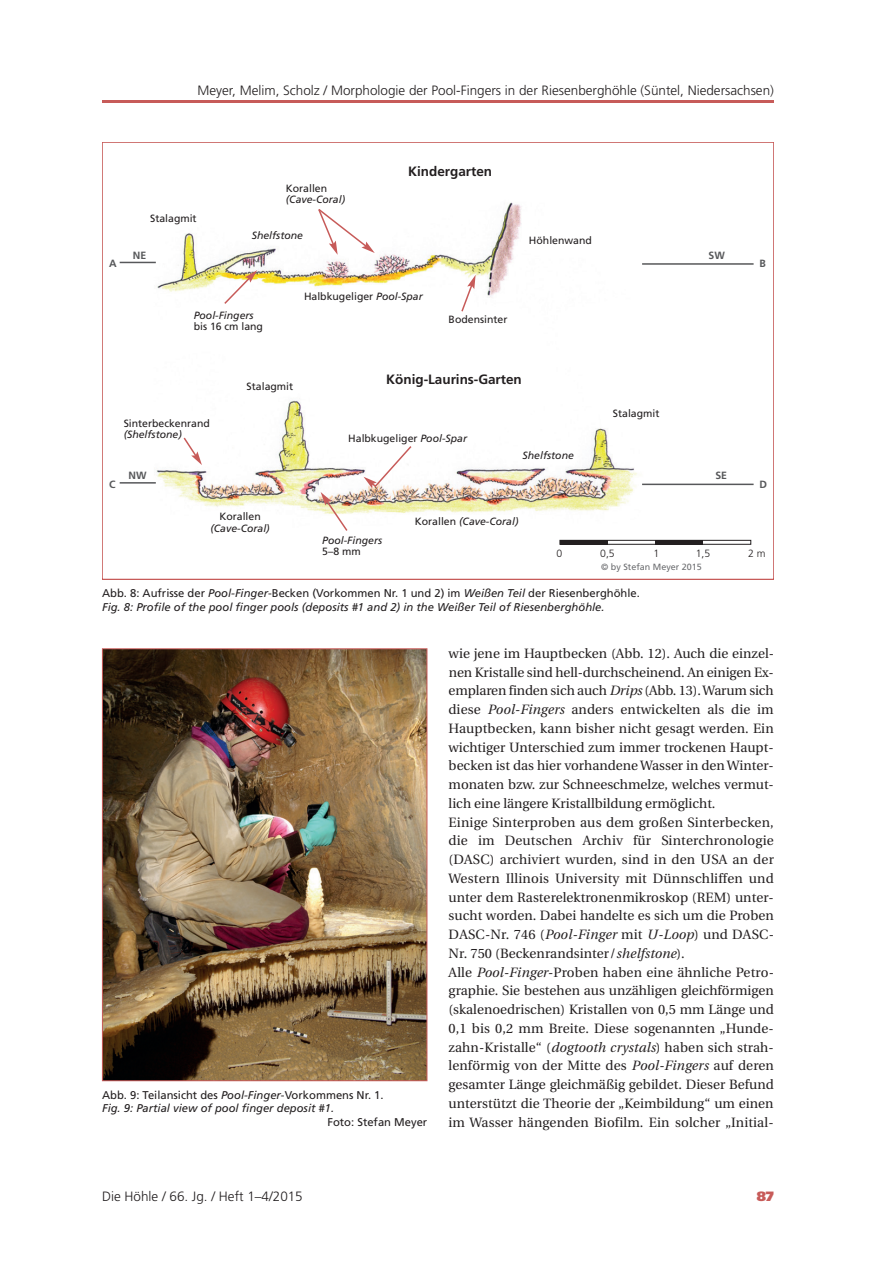
<style>
.page{position:relative;width:893px;height:1263px;background:#fff}
.page>*{position:absolute;margin:0;border:0;box-sizing:border-box;transform-origin:0 0}
.t1{font:13.5px/18.8px "Utopia";letter-spacing:.005em;color:#231f20}
.t2{font:300 13.5px "Frutiger";color:#231f20}
.t3{font:700 13.5px "Frutiger";color:#231f20}
.t4{font:900 13.5px "Frutiger";color:#c75b59}
.t5{font:italic 11.25px/13.5px "Frutiger";color:#231f20}
.t6{font:11.25px "Frutiger";color:#231f20}
.t7{font:10.5px "Frutiger";color:#231f20}
.t8{font:italic 10.5px "Frutiger";color:#231f20}
.t9{font:700 10.5px "Frutiger";color:#57585a}
.t10{font:300 10.5px "Frutiger";color:#231f20}
.t11{font:9px "Frutiger";color:#6c6d70}
.s1{font-style:italic}
.s2{font-style:normal}
</style>
<div class="page">
<hr style="left:102px;top:100px;width:672px;height:3px;background:#c75b59">
<img style="left:119px;top:202px;width:635px;height:343px">
<div style="left:102px;top:142px;width:672px;height:437px;border:2px solid #c75b59"></div>
<hr style="left:560px;top:540px;width:191px;height:4px;background:#fff">
<div style="left:560px;top:540px;width:191px;height:5px;border:1px solid #231f20"></div>
<div style="left:560px;top:540px;width:47px;height:5px;background:#231f20"></div>
<div style="left:655px;top:540px;width:48px;height:5px;background:#231f20"></div>
<svg style="left:317px;top:207px;width:58px;height:48px"></svg>
<svg style="left:223px;top:270px;width:34px;height:35px"></svg>
<svg style="left:321px;top:492px;width:28px;height:40px"></svg>
<svg style="left:182px;top:436px;width:20px;height:29px"></svg>
<svg style="left:364px;top:444px;width:49px;height:44px"></svg>
<svg style="left:460px;top:275px;width:16px;height:38px"></svg>
<hr style="left:642px;top:263px;width:112px;height:2px;background:#57585a">
<hr style="left:642px;top:484px;width:112px;height:1px;background:#57585a">
<hr style="left:120px;top:262px;width:36px;height:1px;background:#57585a">
<hr style="left:120px;top:482px;width:36px;height:2px;background:#57585a">
<img style="left:104px;top:650px;width:321px;height:429px">
<div style="left:102px;top:648px;width:325px;height:433px;border:1px solid #c75b59"></div>
<p class="t2" style="left:197px;top:85px;width:578px">Meyer, Melim, Scholz / Morphologie der Pool-Fingers in der Riesenberghöhle (Süntel, Niedersachsen)</p>
<p class="t9" style="left:109px;top:259px;width:9px">A</p>
<p class="t7" style="left:150px;top:214px;width:48px">Stalagmit</p>
<p class="t9" style="left:133px;top:251px;width:15px">NE</p>
<p class="t7" style="left:286px;top:184px;width:43px">Korallen</p>
<p class="t8" style="left:286px;top:196px;width:61px">(Cave-Coral)</p>
<p class="t8" style="left:252px;top:231px;width:53px">Shelfstone</p>
<p class="t3" style="left:408px;top:166px;width:85px">Kindergarten</p>
<p class="t7" style="left:304px;top:292px;width:120px">Halbkugeliger <span class="s1">Pool-Spar</span></p>
<p class="t8" style="left:194px;top:311px;width:61px">Pool-Fingers</p>
<p class="t7" style="left:194px;top:322px;width:71px">bis 16 cm lang</p>
<p class="t7" style="left:449px;top:316px;width:60px">Bodensinter</p>
<p class="t7" style="left:529px;top:236px;width:64px">Höhlenwand</p>
<p class="t7" style="left:124px;top:419px;width:88px">Sinterbeckenrand</p>
<p class="t8" style="left:124px;top:430px;width:60px">(Shelfstone)</p>
<p class="t7" style="left:247px;top:382px;width:48px">Stalagmit</p>
<p class="t3" style="left:386px;top:374px;width:137px">König-Laurins-Garten</p>
<p class="t7" style="left:348px;top:434px;width:120px">Halbkugeliger <span class="s1">Pool-Spar</span></p>
<p class="t9" style="left:109px;top:480px;width:8px">C</p>
<p class="t9" style="left:129px;top:471px;width:20px">NW</p>
<p class="t7" style="left:219px;top:512px;width:43px">Korallen</p>
<p class="t8" style="left:210px;top:524px;width:61px">(Cave-Coral)</p>
<p class="t8" style="left:523px;top:451px;width:53px">Shelfstone</p>
<p class="t8" style="left:415px;top:517px;width:105px"><span class="s2">Korallen</span> (Cave-Coral)</p>
<p class="t7" style="left:613px;top:409px;width:48px">Stalagmit</p>
<p class="t9" style="left:709px;top:251px;width:18px">SW</p>
<p class="t9" style="left:759px;top:259px;width:8px">B</p>
<p class="t9" style="left:715px;top:471px;width:13px">SE</p>
<p class="t9" style="left:759px;top:480px;width:9px">D</p>
<p class="t8" style="left:322px;top:536px;width:61px">Pool-Fingers</p>
<p class="t7" style="left:322px;top:547px;width:40px">5–8 mm</p>
<p class="t10" style="left:557px;top:549px;width:7px">0</p>
<p class="t10" style="left:600px;top:549px;width:16px">0,5</p>
<p class="t10" style="left:653px;top:549px;width:7px">1</p>
<p class="t10" style="left:696px;top:549px;width:16px">1,5</p>
<p class="t10" style="left:748px;top:549px;width:19px">2 m</p>
<p class="t11" style="left:601px;top:563px;width:102px">© by Stefan Meyer 2015</p>
<p class="t5" style="left:102px;top:587px;width:539px"><span class="s2">Abb. 8: Aufrisse der</span> Pool-Finger<span class="s2">-Becken (Vorkommen Nr. 1 und 2) im</span> Weißen Teil <span class="s2">der Riesenberghöhle.<br></span>Fig. 8: Profile of the pool finger pools (deposits #1 and 2) in the Weißer Teil of Riesenberghöhle.</p>
<p class="t5" style="left:102px;top:1089px;width:283px"><span class="s2">Abb. 9: Teilansicht des</span> Pool-Finger<span class="s2">-Vorkommens Nr. 1.<br></span>Fig. 9: Partial view of pool finger deposit #1.</p>
<p class="t6" style="left:327px;top:1117px;width:101px">Foto: Stefan Meyer</p>
<p class="t1" style="left:448px;top:645px;width:327px">wie jene im Hauptbecken (Abb. 12). Auch die einzel&shy;nen Kristalle sind hell-durchscheinend. An einigen Ex&shy;emplaren finden sich auch <span class="s1">Drips</span> (Abb. 13). Warum sich diese <span class="s1">Pool-Fingers</span> anders entwickelten als die im Hauptbecken, kann bisher nicht gesagt werden. Ein wichtiger Unterschied zum immer trockenen Haupt&shy;becken ist das hier vorhandene Wasser in den Winter&shy;monaten bzw. zur Schneeschmelze, welches vermut&shy;lich eine längere Kristallbildung ermöglicht.<br>Einige Sinterproben aus dem großen Sinterbecken, die im Deutschen Archiv für Sinterchronologie (DASC) archiviert wurden, sind in den USA an der Western Illinois University mit Dünnschliffen und unter dem Rasterelektronenmikroskop (REM) unter&shy;sucht worden. Dabei handelte es sich um die Proben DASC-Nr. 746 (<span class="s1">Pool-Finger</span> mit <span class="s1">U-Loop</span>) und DASC-Nr. 750 (Beckenrandsinter/<span class="s1">shelfstone</span>).<br>Alle <span class="s1">Pool-Finger</span>-Proben haben eine ähnliche Petro&shy;graphie. Sie bestehen aus unzähligen gleichförmigen (skalenoedrischen) Kristallen von 0,5 mm Länge und 0,1 bis 0,2 mm Breite. Diese sogenannten „Hunde&shy;zahn-Kristalle“ (<span class="s1">dogtooth crystals</span>) haben sich strah&shy;lenförmig von der Mitte des <span class="s1">Pool-Fingers</span> auf deren gesamter Länge gleichmäßig gebildet. Dieser Befund unterstützt die Theorie der „Keimbildung“ um einen im Wasser hängenden Biofilm. Ein solcher „Initial-</p>
<p class="t2" style="left:102px;top:1191px;width:202px">Die Höhle / 66. Jg. / Heft 1–4/2015</p>
<p class="t4" style="left:757px;top:1191px;width:19px">87</p>
</div>
